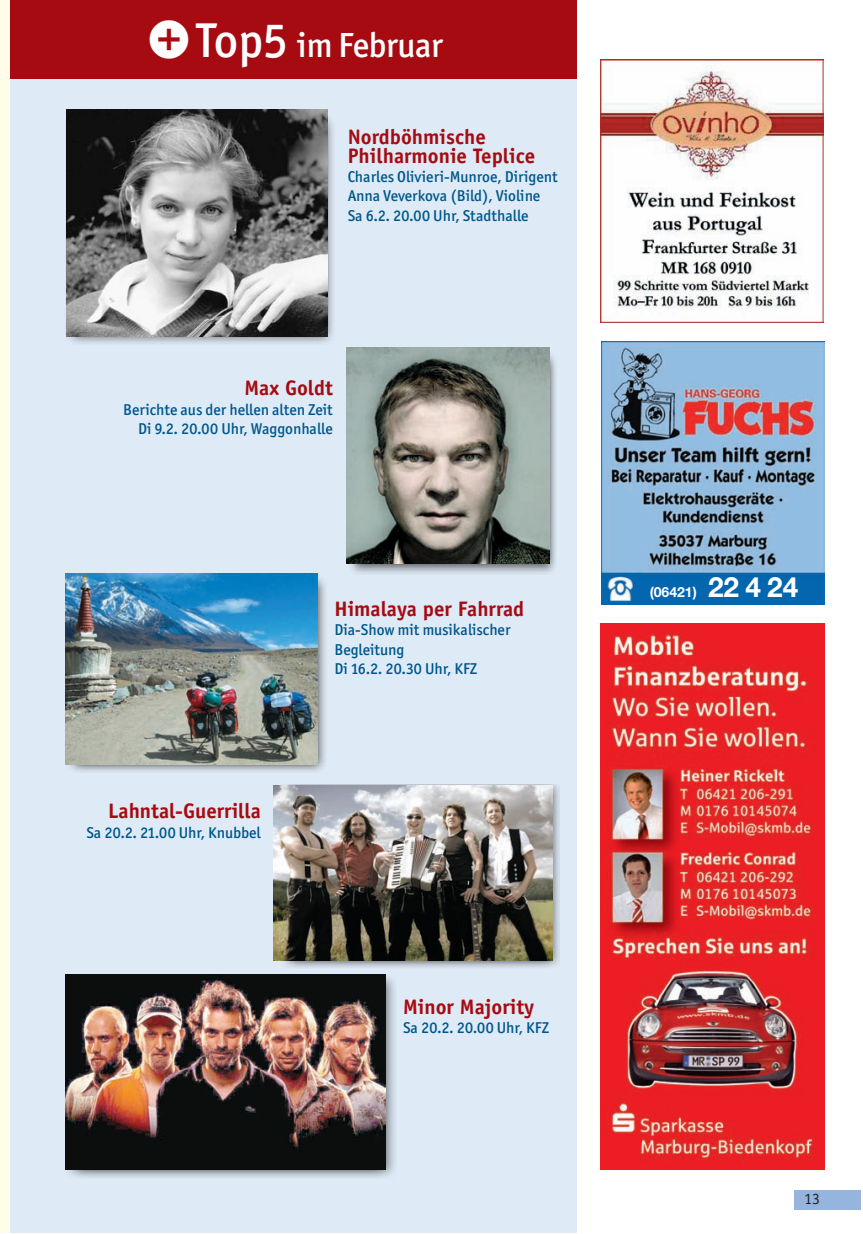
<style>
.page{position:relative;width:863px;height:1234px;background:#fff}
.page>*{position:absolute;margin:0;border:0;box-sizing:border-box;transform-origin:0 0}
.t1{font:500 35px "Officina San ITC";letter-spacing:-.015em;color:#fff}
.t2{font:700 21px/19.2px "Officina Sans";color:#a70b12}
.t3{font:500 15.75px/19.2px "Officina San ITC";color:#00578b}
.t4{font:15.75px "Officina Sans";color:#231f20}
.t5{font:700 14px "Helvetica Neue";color:#fff}
.s1{font-size:49px}
.s2{font-size:28px}
</style>
<div class="page">
<div style="left:0;top:0;width:10px;height:1232px;background:#fffde9"></div>
<div style="left:10px;top:0;width:566px;height:1232px;background:#deebf7"></div>
<div style="left:794px;top:1189px;width:67px;height:20px;background:#95b5de"></div>
<img style="left:66px;top:113px;width:268px;height:231px">
<img style="left:282px;top:785px;width:278px;height:183px">
<img style="left:350px;top:352px;width:206px;height:222px">
<img style="left:68px;top:578px;width:258px;height:194px">
<img style="left:66px;top:573px;width:252px;height:191px">
<img style="left:346px;top:347px;width:203px;height:217px">
<img style="left:65px;top:975px;width:330px;height:203px">
<img style="left:66px;top:975px;width:319px;height:194px">
<img style="left:67px;top:110px;width:260px;height:227px">
<img style="left:273px;top:785px;width:279px;height:175px">
<img style="left:601px;top:623px;width:224px;height:546px">
<img style="left:601px;top:60px;width:223px;height:262px">
<img style="left:601px;top:342px;width:223px;height:263px">
<div style="left:10px;top:0;width:566px;height:78px;background:#a70b12"></div>
<p class="t1" style="left:150px;top:31px;width:295px"><sup>❸☎</sup><span class="s1">Top5</span> im Februar</p>
<p class="t2" style="left:348px;top:129px;width:189px">Nordböhmische<br>Philharmonie Teplice</p>
<p class="t3" style="left:348px;top:168px;width:211px">Charles Olivieri-Munroe, Dirigent<br>Anna Veverkova (Bild), Violine<br>Sa 6.2. 20.00 Uhr, Stadthalle</p>
<p class="t2" style="left:244px;top:380px;width:90px">Max Goldt</p>
<p class="t3" style="left:123px;top:401px;width:211px;text-align:right">Berichte aus der hellen alten Zeit<br>Di 9.2. 20.00 Uhr, Waggonhalle</p>
<p class="t2" style="left:108px;top:803px;width:154px">Lahntal-Guerrilla</p>
<p class="t3" style="left:86px;top:824px;width:176px">Sa 20.2. 21.00 Uhr, Knubbel</p>
<p class="t2" style="left:334px;top:601px;width:191px">Himalaya per Fahrrad</p>
<p class="t3" style="left:334px;top:622px;width:177px">Dia-Show mit musikalischer<br>Begleitung<br>Di 16.2. 20.30 Uhr, KFZ</p>
<p class="t2" style="left:403px;top:999px;width:133px">Minor Majority</p>
<p class="t3" style="left:403px;top:1019px;width:147px">Sa 20.2. 20.00 Uhr, KFZ</p>
<p class="t5" style="left:650px;top:586px;width:150px">(06421) <span class="s2">22 4 24</span></p>
<p class="t4" style="left:804px;top:1192px;width:17px">13</p>
</div>
